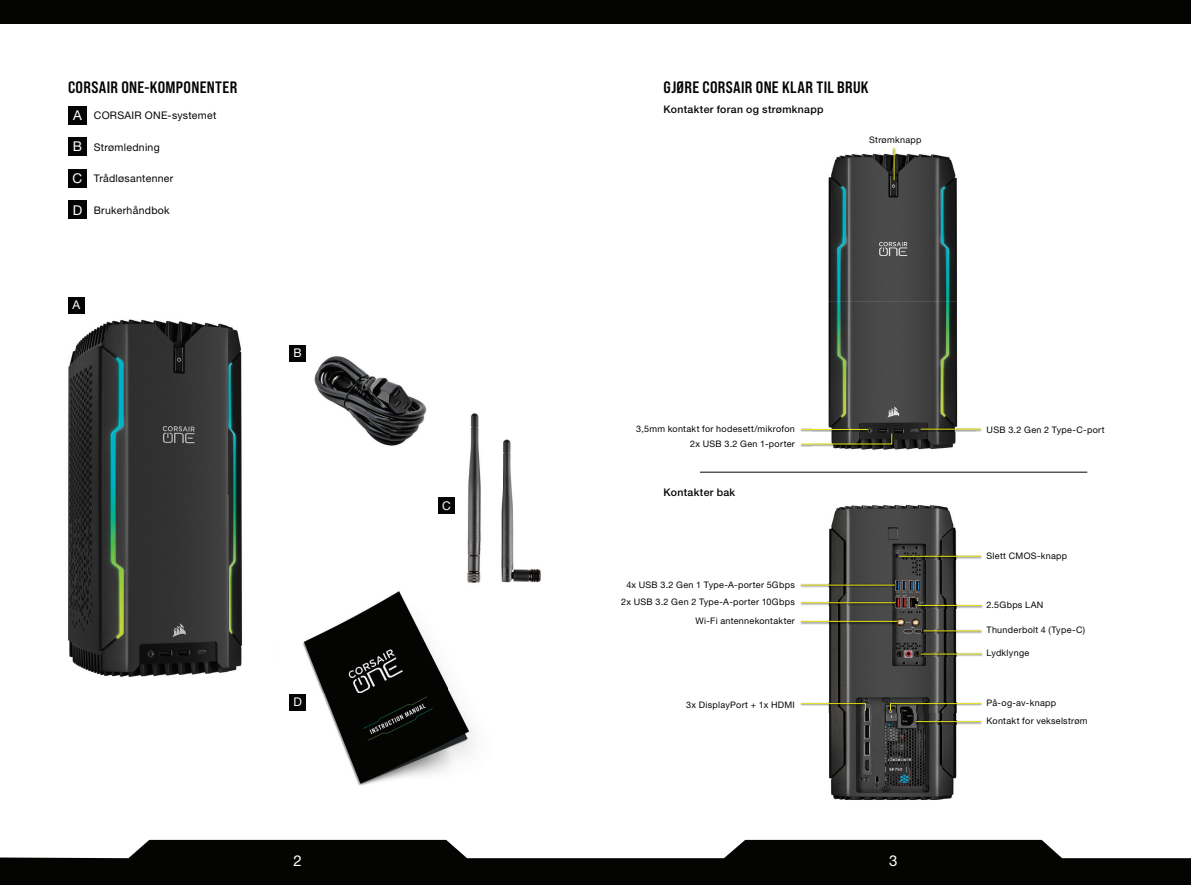
<style>
.page{position:relative;width:1191px;height:885px;background:#fff}
.page>*{position:absolute;margin:0;border:0;box-sizing:border-box;transform-origin:0 0}
.t1{font:16.5px "Bebas Neue Pro Sm E Bd";letter-spacing:.02em;color:#040503}
.t2{font:15px "Helvetica Neue LT Pro";color:#fff}
.t3{font:13.5px "Helvetica Neue LT Pro";color:#fff}
.t4{font:12px "Helvetica Neue LT Pro";color:#fff}
.t5{font:10.5px "Helvetica Neue LT Pro";letter-spacing:.025em;color:#040503}
.t6{font:500 10.5px "Helvetica Neue LT Pro";letter-spacing:.03em;color:#040503}
.t7{font:9px/17.4px "Helvetica Neue LT Pro";letter-spacing:.035em;color:#040503;text-align:center}
</style>
<div class="page">
<svg style="left:0;top:839px;width:1191px;height:45px;fill:#040503"></svg>
<div style="left:595px;top:0;width:596px;height:23px;background:#040503"></div>
<div style="left:0;top:0;width:595px;height:23px;background:#040503"></div>
<div style="left:286px;top:855px;width:24px;height:25px;background:#040503"></div>
<div style="left:881px;top:855px;width:24px;height:25px;background:#040503"></div>
<img style="left:314px;top:356px;width:113px;height:90px">
<img style="left:467px;top:413px;width:74px;height:170px">
<img style="left:828px;top:153px;width:130px;height:297px">
<img style="left:892px;top:151px;width:4px;height:31px">
<hr style="left:893px;top:148px;width:1px;height:32px;background:#e8e613">
<img style="left:289px;top:591px;width:185px;height:195px">
<img style="left:801px;top:505px;width:181px;height:294px">
<img style="left:68px;top:313px;width:174px;height:364px">
<div style="left:68px;top:297px;width:17px;height:16px;background:#040503"></div>
<div style="left:289px;top:345px;width:17px;height:16px;background:#040503"></div>
<div style="left:438px;top:497px;width:16px;height:17px;background:#040503"></div>
<div style="left:289px;top:693px;width:17px;height:17px;background:#040503"></div>
<hr style="left:700px;top:472px;width:386px;height:1px;background:#040503">
<img style="left:800px;top:601px;width:96px;height:4px">
<hr style="left:801px;top:602px;width:93px;height:1px;background:#e8e613">
<img style="left:800px;top:584px;width:96px;height:3px">
<hr style="left:801px;top:584px;width:93px;height:1px;background:#e8e613">
<img style="left:800px;top:620px;width:98px;height:4px">
<hr style="left:801px;top:621px;width:96px;height:1px;background:#e8e613">
<img style="left:800px;top:432px;width:93px;height:15px">
<svg style="left:800px;top:428px;width:92px;height:16px"></svg>
<svg style="left:975px;top:428px;width:7px;height:4px"></svg>
<img style="left:919px;top:428px;width:56px;height:4px">
<hr style="left:921px;top:429px;width:59px;height:1px;background:#e8e613">
<img style="left:916px;top:604px;width:67px;height:4px">
<hr style="left:918px;top:605px;width:63px;height:1px;background:#e8e613">
<img style="left:922px;top:629px;width:60px;height:4px">
<hr style="left:924px;top:630px;width:57px;height:1px;background:#e8e613">
<img style="left:897px;top:555px;width:85px;height:4px">
<hr style="left:899px;top:556px;width:81px;height:1px;background:#e8e613">
<img style="left:919px;top:652px;width:64px;height:4px">
<hr style="left:921px;top:653px;width:60px;height:1px;background:#e8e613">
<img style="left:888px;top:702px;width:94px;height:10px">
<svg style="left:889px;top:702px;width:92px;height:8px"></svg>
<img style="left:800px;top:702px;width:67px;height:10px">
<svg style="left:801px;top:702px;width:65px;height:8px"></svg>
<img style="left:914px;top:720px;width:68px;height:4px">
<hr style="left:916px;top:721px;width:64px;height:1px;background:#e8e613">
<div style="left:68px;top:106px;width:19px;height:18px;background:#040503"></div>
<div style="left:68px;top:137px;width:19px;height:19px;background:#040503"></div>
<div style="left:68px;top:169px;width:19px;height:19px;background:#040503"></div>
<div style="left:68px;top:200px;width:19px;height:19px;background:#040503"></div>
<h1 class="t1" style="left:68px;top:77px;width:171px">CORSAIR ONE-KOMPONENTER</h1>
<h3 class="t3" style="left:73px;top:107px;width:10px">A</h3>
<h3 class="t3" style="left:73px;top:138px;width:11px">B</h3>
<h3 class="t3" style="left:73px;top:170px;width:11px">C</h3>
<h3 class="t3" style="left:73px;top:201px;width:11px">D</h3>
<p class="t5" style="left:94px;top:109px;width:124px">CORSAIR ONE-systemet</p>
<p class="t5" style="left:94px;top:140px;width:67px">Strømledning</p>
<p class="t5" style="left:94px;top:172px;width:81px">Trådløsantenner</p>
<p class="t5" style="left:94px;top:203px;width:77px">Brukerhåndbok</p>
<h3 class="t4" style="left:72px;top:297px;width:9px">A</h3>
<h3 class="t4" style="left:294px;top:345px;width:10px">B</h3>
<h3 class="t4" style="left:293px;top:694px;width:10px">D</h3>
<h3 class="t4" style="left:442px;top:498px;width:10px">C</h3>
<h1 class="t1" style="left:663px;top:77px;width:207px">GJØRE CORSAIR ONE KLAR TIL BRUK</h1>
<p class="t6" style="left:663px;top:103px;width:162px">Kontakter foran og strømknapp</p>
<p class="t7" style="left:869px;top:131px;width:54px">Strømknapp</p>
<p class="t7" style="left:636px;top:420px;width:160px">3,5mm kontakt for hodesett/mikrofon</p>
<p class="t7" style="left:690px;top:434px;width:106px">2x USB 3.2 Gen 1-porter</p>
<p class="t6" style="left:663px;top:486px;width:73px">Kontakter bak</p>
<p class="t7" style="left:621px;top:575px;width:175px">4x USB 3.2 Gen 1 Type-A-porter 5Gbps<br>2x USB 3.2 Gen 2 Type-A-porter 10Gbps</p>
<p class="t7" style="left:695px;top:611px;width:101px">Wi-Fi antennekontakter</p>
<p class="t7" style="left:686px;top:695px;width:110px">3x DisplayPort + 1x HDMI</p>
<h2 class="t2" style="left:293px;top:851px;width:10px">2</h2>
<h2 class="t2" style="left:889px;top:851px;width:10px">3</h2>
<p class="t7" style="left:986px;top:420px;width:119px">USB 3.2 Gen 2 Type-C-port</p>
<p class="t7" style="left:986px;top:546px;width:82px">Slett CMOS-knapp</p>
<p class="t7" style="left:986px;top:595px;width:58px">2.5Gbps LAN</p>
<p class="t7" style="left:986px;top:621px;width:100px">Thunderbolt 4 (Type-C)</p>
<p class="t7" style="left:986px;top:644px;width:44px">Lydklynge</p>
<p class="t7" style="left:986px;top:693px;width:103px;line-height:18px;text-align:left">På-og-av-knapp<br>Kontakt for vekselstrøm</p>
</div>
